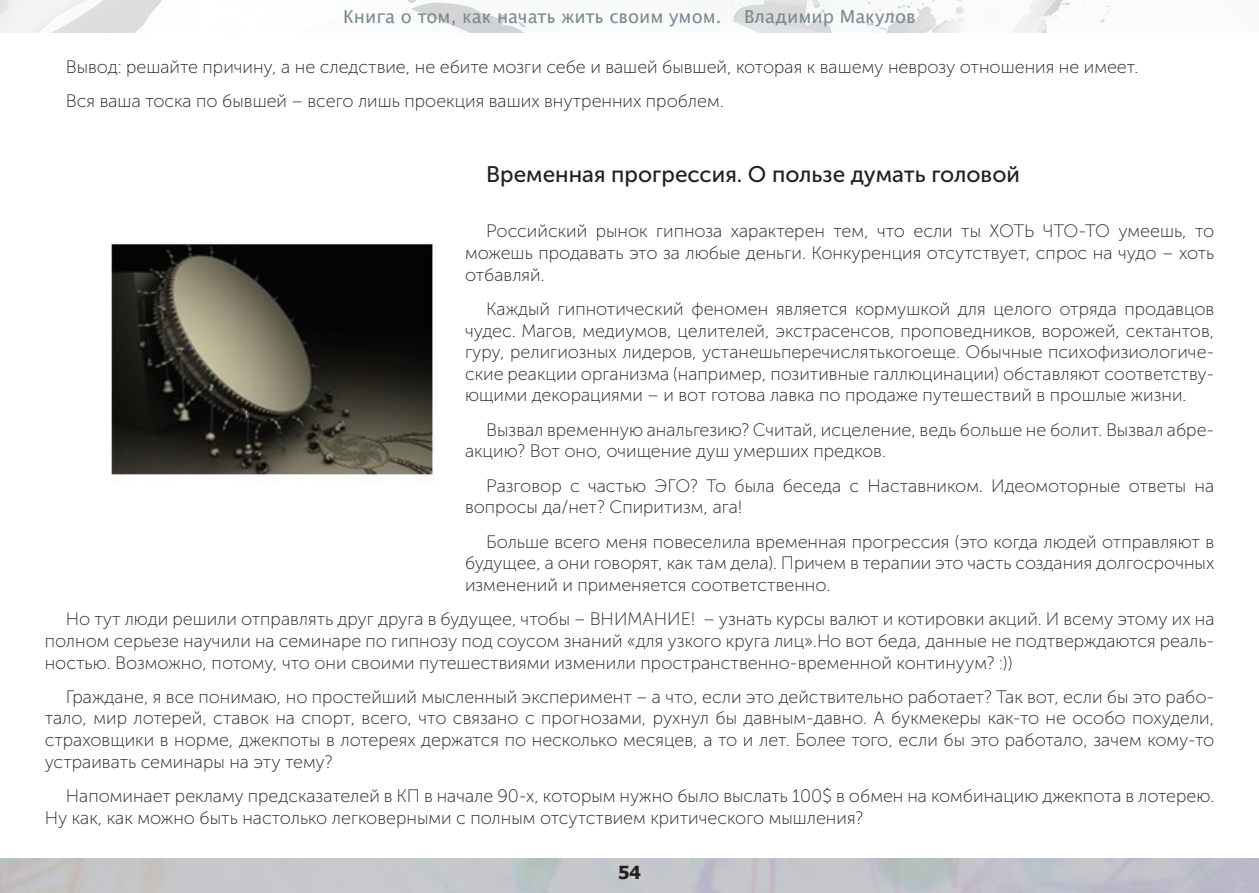
<style>
.page{position:relative;width:1259px;height:893px;background:#fff}
.page>*{position:absolute;margin:0;border:0;box-sizing:border-box;transform-origin:0 0}
.t1{font:22.5px "Museo Sans Cyrl 500";color:#231f20}
.t2{font:18px/21.6px "Museo Sans Cyrl 100";color:#231f20;text-align:justify}
.t3{font:18px "Lucida Sans Unicode";color:#7c8991}
.t4{font:700 18px "Tahoma";color:#231f20}
</style>
<div class="page">
<img style="left:111px;top:243px;width:323px;height:237px">
<img style="left:0;top:0;width:1123px;height:33px">
<p class="t3" style="left:343px;top:3px;width:380px">Книга о том, как начать жить своим умом.</p>
<p class="t3" style="left:744px;top:3px;width:173px">Владимир Макулов</p>
<p class="t2" style="left:66px;top:50px;width:1074px;line-height:34.3px">Вывод: решайте причину, а не следствие, не ебите мозги себе и вашей бывшей, которая к вашему неврозу отношения не имеет.<br>Вся ваша тоска по бывшей – всего лишь проекция ваших внутренних проблем.</p>
<p class="t1" style="left:486px;top:161px;width:535px">Временная прогрессия. О пользе думать головой</p>
<p class="t2" style="left:465px;top:221px;width:751px;text-indent:21px">Российский рынок гипноза характерен тем, что если ты ХОТЬ ЧТО-ТО умеешь, то можешь продавать это за любые деньги. Конкуренция отсутствует, спрос на чудо – хоть отбавляй.</p>
<p class="t2" style="left:465px;top:298px;width:751px;text-indent:21px">Каждый гипнотический феномен является кормушкой для целого отряда продавцов чудес. Магов, медиумов, целителей, экстрасенсов, проповедников, ворожей, сектантов, гуру, религиозных лидеров, устанешьперечислятькогоеще. Обычные психофизиологиче&shy;ские реакции организма (например, позитивные галлюцинации) обставляют соответству&shy;ющими декорациями – и вот готова лавка по продаже путешествий в прошлые жизни.</p>
<p class="t2" style="left:465px;top:419px;width:751px;text-indent:21px">Вызвал временную анальгезию? Считай, исцеление, ведь больше не болит. Вызвал абре&shy;акцию? Вот оно, очищение душ умерших предков.</p>
<p class="t2" style="left:465px;top:475px;width:751px;text-indent:21px">Разговор с частью ЭГО? То была беседа с Наставником. Идеомоторные ответы на вопросы да/нет? Спиритизм, ага!</p>
<p class="t2" style="left:465px;top:531px;width:751px;text-indent:21px">Больше всего меня повеселила временная прогрессия (это когда людей отправляют в будущее, а они говорят, как там дела). Причем в терапии это часть создания долгосрочных изменений и применяется соответственно.</p>
<p class="t2" style="left:45px;top:609px;width:1171px;text-indent:21px">Но тут люди решили отправлять друг друга в будущее, чтобы – ВНИМАНИЕ! – узнать курсы валют и котировки акций. И всему этому их на полном серьезе научили на семинаре по гипнозу под соусом знаний «для узкого круга лиц».Но вот беда, данные не подтверждаются реаль&shy;ностью. Возможно, потому, что они своими путешествиями изменили пространственно-временной континуум? :))</p>
<p class="t2" style="left:45px;top:686px;width:1171px;text-indent:21px">Граждане, я все понимаю, но простейший мысленный эксперимент – а что, если это действительно работает? Так вот, если бы это рабо&shy;тало, мир лотерей, ставок на спорт, всего, что связано с прогнозами, рухнул бы давным-давно. А букмекеры как-то не особо похудели, страховщики в норме, джекпоты в лотереях держатся по несколько месяцев, а то и лет. Более того, если бы это работало, зачем кому-то устраивать семинары на эту тему?</p>
<p class="t2" style="left:45px;top:785px;width:1171px;text-indent:21px">Напоминает рекламу предсказателей в КП в начале 90-х, которым нужно было выслать 100$ в обмен на комбинацию джекпота в лотерею.<br>Ну как, как можно быть настолько легковерными с полным отсутствием критического мышления?</p>
<p class="t4" style="left:618px;top:860px;width:24px">54</p>
</div>
